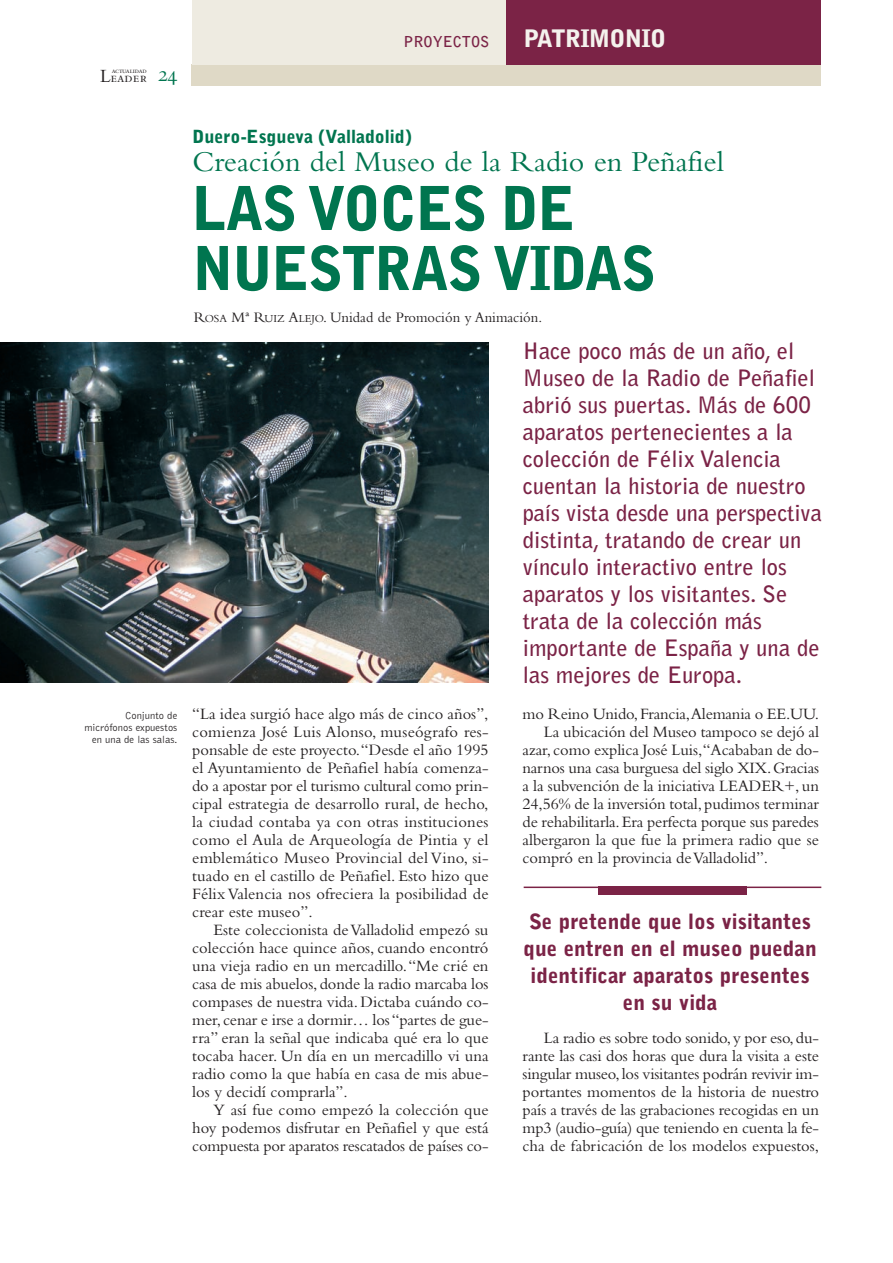
<style>
.page{position:relative;width:893px;height:1263px;background:#fff}
.page>*{position:absolute;margin:0;border:0;box-sizing:border-box;transform-origin:0 0}
.t1{font:900 60px/60px "Bell Gothic";letter-spacing:-.03em;color:#00754f;scale:.95 1}
.t2{font:30px "Bembo";color:#00754f}
.t3{font:900 24px "Bell Gothic";letter-spacing:-.03em;color:#f4f2ed}
.t4{font:700 22.5px/27px "Bell Gothic";color:#7b2346}
.t5{font:22.5px "Bembo SC";color:#00754f}
.t6{font:900 21px/27px "Bell Gothic";color:#7b2346;text-align:center}
.t7{font:900 18px "Bell Gothic";color:#00754f}
.t8{font:16.5px/18px "Bembo";letter-spacing:-.005em;color:#231f20;text-align:justify}
.t9{font:15px "Bembo";color:#231f20}
.t10{font:700 15px "Bell Gothic";color:#7b2346}
.t11{font:14.25px "Bembo SC";letter-spacing:.015em;color:#231f20}
.t12{font:300 10.5px/12px "Bell Gothic";color:#231f20;text-align:right}
.t13{font:7.5px "Bembo SC";letter-spacing:-.04em;color:#231f20}
.s1{font-size:19.5px}
.s2{font-size:11.25px}
</style>
<div class="page">
<div style="left:192px;top:64px;width:629px;height:22px;background:#dfd9c6"></div>
<div style="left:192px;top:0;width:314px;height:64px;background:#eeebe1"></div>
<div style="left:506px;top:0;width:315px;height:64px;background:#7b2346"></div>
<img style="left:0;top:342px;width:489px;height:341px">
<hr style="left:524px;top:886px;width:297px;height:2px;background:#7b2346">
<div style="left:599px;top:886px;width:148px;height:9px;background:#7b2346"></div>
<p class="t13" style="left:112px;top:66px;width:36px">actualidad</p>
<p class="t11" style="left:100px;top:69px;width:48px"><span class="s1">L</span>eader</p>
<h3 class="t5" style="left:158px;top:60px;width:22px">24</h3>
<p class="t10" style="left:404px;top:36px;width:87px">PROYECTOS</p>
<h3 class="t3" style="left:523px;top:29px;width:144px">PATRIMONIO</h3>
<p class="t12" style="left:85px;top:709px;width:94px">Conjunto de micrófonos expuestos en una de las salas.</p>
<p class="t7" style="left:193px;top:129px;width:221px">Duero-Esgueva (Valladolid)</p>
<h2 class="t2" style="left:193px;top:152px;width:533px">Creación del Museo de la Radio en Peñafiel</h2>
<h1 class="t1" style="left:192px;top:182px;width:489px">LAS VOCES DE<br>NUESTRAS VIDAS</h1>
<p class="t9" style="left:194px;top:313px;width:350px">R<span class="s2">OSA</span> Mª R<span class="s2">UIZ</span> A<span class="s2">LEJO</span>. Unidad de Promoción y Animación.</p>
<p class="t8" style="left:192px;top:706px;width:298px">“La idea surgió hace algo más de cinco años”, comienza José Luis Alonso, museógrafo res&shy;ponsable de este proyecto.“Desde el año 1995 el Ayuntamiento de Peñafiel había comenza&shy;do a apostar por el turismo cultural como prin&shy;cipal estrategia de desarrollo rural, de hecho, la ciudad contaba ya con otras instituciones como el Aula de Arqueología de Pintia y el emblemático Museo Provincial del Vino, si&shy;tuado en el castillo de Peñafiel. Esto hizo que Félix Valencia nos ofreciera la posibilidad de crear este museo”.</p>
<p class="t8" style="left:192px;top:922px;width:298px;text-indent:21px">Este coleccionista de Valladolid empezó su colección hace quince años, cuando encontró una vieja radio en un mercadillo.“Me crié en casa de mis abuelos,donde la radio marcaba los compases de nuestra vida. Dictaba cuándo co&shy;mer,cenar e irse a dormir… los “partes de gue&shy;rra” eran la señal que indicaba qué era lo que tocaba hacer. Un día en un mercadillo vi una radio como la que había en casa de mis abue&shy;los y decidí comprarla”.</p>
<p class="t8" style="left:192px;top:1102px;width:298px;text-indent:21px">Y así fue como empezó la colección que hoy podemos disfrutar en Peñafiel y que está compuesta por aparatos rescatados de países co-</p>
<p class="t4" style="left:523px;top:339px;width:301px">Hace poco más de un año, el<br>Museo de la Radio de Peñafiel abrió sus puertas. Más de 600 aparatos pertenecientes a la colección de Félix Valencia cuentan la historia de nuestro país vista desde una perspectiva distinta, tratando de crear un vínculo interactivo entre los aparatos y los visitantes. Se trata de la colección más importante de España y una de las mejores de Europa.</p>
<p class="t8" style="left:523px;top:706px;width:298px">mo Reino Unido,Francia,Alemania o EE.UU.</p>
<p class="t8" style="left:544px;top:724px;width:277px">La ubicación del Museo tampoco se dejó al</p>
<p class="t8" style="left:523px;top:742px;width:298px">azar,como explica José Luis,“Acababan de do-</p>
<p class="t8" style="left:523px;top:760px;width:298px">narnos una casa burguesa del siglo XIX.Gracias</p>
<p class="t8" style="left:523px;top:778px;width:298px">a la subvención de la iniciativa LEADER+, un</p>
<p class="t8" style="left:523px;top:796px;width:298px">24,56% de la inversión total,pudimos terminar</p>
<p class="t8" style="left:523px;top:814px;width:298px">de rehabilitarla.Era perfecta porque sus paredes</p>
<p class="t8" style="left:523px;top:832px;width:298px">albergaron la que fue la primera radio que se</p>
<p class="t8" style="left:523px;top:850px;width:247px">compró en la provincia de Valladolid”.</p>
<p class="t6" style="left:524px;top:910px;width:295px">Se pretende que los visitantes que entren en el museo puedan identificar aparatos presentes en su vida</p>
<p class="t8" style="left:523px;top:1030px;width:298px;text-indent:21px">La radio es sobre todo sonido,y por eso,du&shy;rante las casi dos horas que dura la visita a este singular museo,los visitantes podrán revivir im&shy;portantes momentos de la historia de nuestro país a través de las grabaciones recogidas en un mp3 (audio-guía) que teniendo en cuenta la fe&shy;cha de fabricación de los modelos expuestos,</p>
</div>
